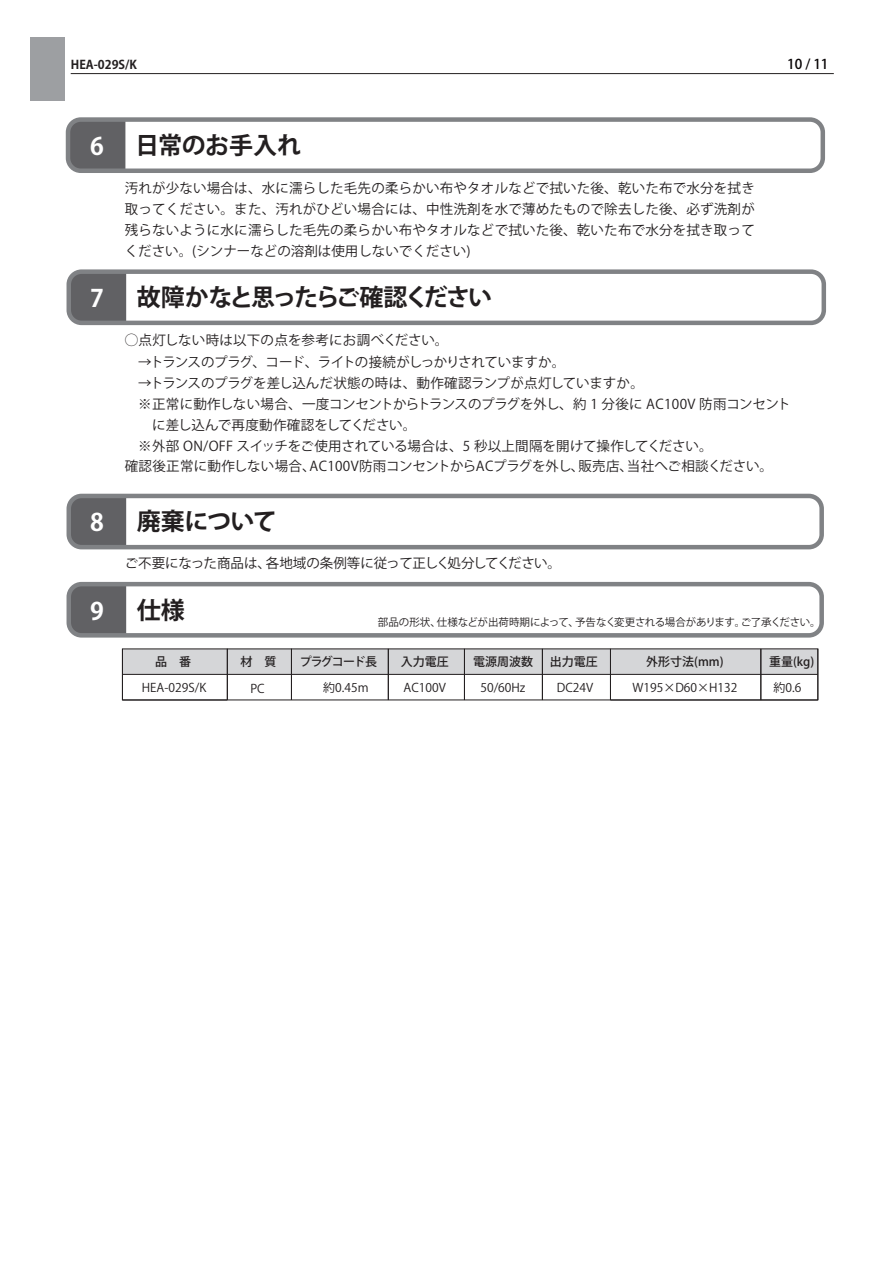
<style>
.page{position:relative;width:893px;height:1263px;background:#fff}
.page>*{position:absolute;margin:0;border:0;box-sizing:border-box;transform-origin:0 0}
.t1{font:700 24px "Koz Go Pro";letter-spacing:-.09em;color:#231f20}
.t2{font:700 24px "Koz Go Pro";letter-spacing:-.03em;color:#231f20}
.t3{font:700 24px "Koz Go Pro";letter-spacing:-.01em;color:#231f20}
.t4{font:700 24px "Koz Go Pro";color:#fff}
.t5{font:13.5px/21px "Koz Go Pro";color:#231f20;text-align:justify}
.t6{font:13.5px "Koz Go Pro";letter-spacing:.025em;color:#231f20}
.t7{font:13.5px "Koz Go Pro";letter-spacing:-.025em;color:#231f20}
.t8{font:500 13.5px "Koz Go Pro";color:#070304}
.t9{font:12px "Koz Go Pro";color:#231f20}
.t10{font:500 12px "Koz Go Pro";color:#231f20}
.t11{font:700 12px "Koz Go Pro";color:#231f20}
.t12{font:500 12px "Koz Go Pro";letter-spacing:-.08em;color:#231f20}
.t13{font:10.5px "Koz Go Pro";letter-spacing:-.03em;color:#231f20}
</style>
<div class="page">
<div style="left:30px;top:37px;width:34px;height:64px;background:#9d9fa2"></div>
<hr style="left:71px;top:73px;width:763px;height:1px;background:#231f20">
<div style="left:72px;top:274px;width:54px;height:46px;background:#616164"></div>
<div style="left:67px;top:269px;width:759px;height:56px;border:4px solid #808285;border-radius:13px"></div>
<div style="left:72px;top:499px;width:54px;height:49px;background:#616164"></div>
<div style="left:67px;top:494px;width:757px;height:55px;border:4px solid #808285;border-radius:13px"></div>
<div style="left:72px;top:587px;width:54px;height:46px;background:#616164"></div>
<div style="left:67px;top:582px;width:757px;height:56px;border:4px solid #808285;border-radius:13px"></div>
<div style="left:71px;top:122px;width:54px;height:46px;background:#616164"></div>
<div style="left:66px;top:117px;width:759px;height:56px;border:4px solid #808285;border-radius:13px"></div>
<div style="left:122px;top:649px;width:696px;height:25px;background:#d5d6d8"></div>
<hr style="left:122px;top:674px;width:696px;height:1px;background:#231f20">
<hr style="left:227px;top:649px;width:1px;height:51px;background:#231f20">
<hr style="left:291px;top:649px;width:1px;height:51px;background:#231f20">
<hr style="left:388px;top:649px;width:1px;height:51px;background:#231f20">
<hr style="left:464px;top:649px;width:1px;height:51px;background:#231f20">
<hr style="left:542px;top:649px;width:1px;height:51px;background:#231f20">
<hr style="left:761px;top:649px;width:1px;height:51px;background:#231f20">
<hr style="left:610px;top:649px;width:1px;height:51px;background:#231f20">
<hr style="left:122px;top:700px;width:105px;height:1px;background:#231f20">
<hr style="left:610px;top:700px;width:208px;height:1px;background:#231f20">
<p class="t11" style="left:71px;top:57px;width:68px">HEA-029S/K</p>
<p class="t8" style="left:787px;top:55px;width:43px">10 / 11</p>
<h1 class="t4" style="left:90px;top:131px;width:15px">6</h1>
<h1 class="t3" style="left:135px;top:130px;width:167px">日常のお手入れ</h1>
<p class="t5" style="left:125px;top:178px;width:632px">汚れが少ない場合は、水に濡らした毛先の柔らかい布やタオルなどで拭いた後、乾いた布で水分を拭き取ってください。また、汚れがひどい場合には、中性洗剤を水で薄めたもので除去した後、必ず洗剤が残らないように水に濡らした毛先の柔らかい布やタオルなどで拭いた後、乾いた布で水分を拭き取ってください。(シンナーなどの溶剤は使用しないでください)</p>
<h1 class="t4" style="left:90px;top:283px;width:15px">7</h1>
<h1 class="t1" style="left:137px;top:282px;width:357px">故障かなと思ったらご確認ください</h1>
<p class="t5" style="left:125px;top:330px;width:325px">◯点灯しない時は以下の点を参考にお調べください。</p>
<p class="t7" style="left:138px;top:353px;width:429px">→トランスのプラグ、コード、ライトの接続がしっかりされていますか。</p>
<p class="t5" style="left:138px;top:373px;width:507px">→トランスのプラグを差し込んだ状態の時は、動作確認ランプが点灯していますか。</p>
<p class="t5" style="left:138px;top:394px;width:654px">※正常に動作しない場合、一度コンセントからトランスのプラグを外し、約 1 分後に AC100V 防雨コンセント</p>
<p class="t5" style="left:152px;top:415px;width:266px">に差し込んで再度動作確認をしてください。</p>
<p class="t5" style="left:138px;top:436px;width:576px">※外部 ON/OFF スイッチをご使用されている場合は、5 秒以上間隔を開けて操作してください。</p>
<p class="t6" style="left:125px;top:457px;width:650px">確認後正常に動作しない場合、AC100V防雨コンセントからACプラグを外し、販売店、当社へご相談ください。</p>
<h1 class="t4" style="left:90px;top:507px;width:15px">8</h1>
<h1 class="t2" style="left:137px;top:506px;width:142px">廃棄について</h1>
<p class="t5" style="left:125px;top:552px;width:438px">ご不要になった商品は、各地域の条例等に従って正しく処分してください。</p>
<h1 class="t4" style="left:90px;top:595px;width:15px">9</h1>
<h1 class="t2" style="left:137px;top:594px;width:49px">仕様</h1>
<p class="t13" style="left:378px;top:615px;width:444px">部品の形状、仕様などが出荷時期によって、予告なく変更される場合があります。ご了承ください。</p>
<p class="t10" style="left:155px;top:654px;width:37px">品　番</p>
<p class="t10" style="left:240px;top:654px;width:37px">材　質</p>
<p class="t12" style="left:300px;top:654px;width:79px">プラグコード長</p>
<p class="t10" style="left:401px;top:654px;width:49px">入力電圧</p>
<p class="t10" style="left:473px;top:654px;width:61px">電源周波数</p>
<p class="t10" style="left:550px;top:654px;width:49px">出力電圧</p>
<p class="t10" style="left:646px;top:654px;width:79px">外形寸法(mm)</p>
<p class="t10" style="left:769px;top:654px;width:47px">重量(kg)</p>
<p class="t9" style="left:142px;top:680px;width:66px">HEA-029S/K</p>
<p class="t9" style="left:250px;top:681px;width:16px">PC</p>
<p class="t9" style="left:323px;top:680px;width:47px">約0.45m</p>
<p class="t9" style="left:404px;top:680px;width:44px">AC100V</p>
<p class="t9" style="left:480px;top:680px;width:46px">50/60Hz</p>
<p class="t9" style="left:557px;top:680px;width:38px">DC24V</p>
<p class="t9" style="left:632px;top:680px;width:106px">W195×D60×H132</p>
<p class="t9" style="left:774px;top:680px;width:29px">約0.6</p>
</div>
